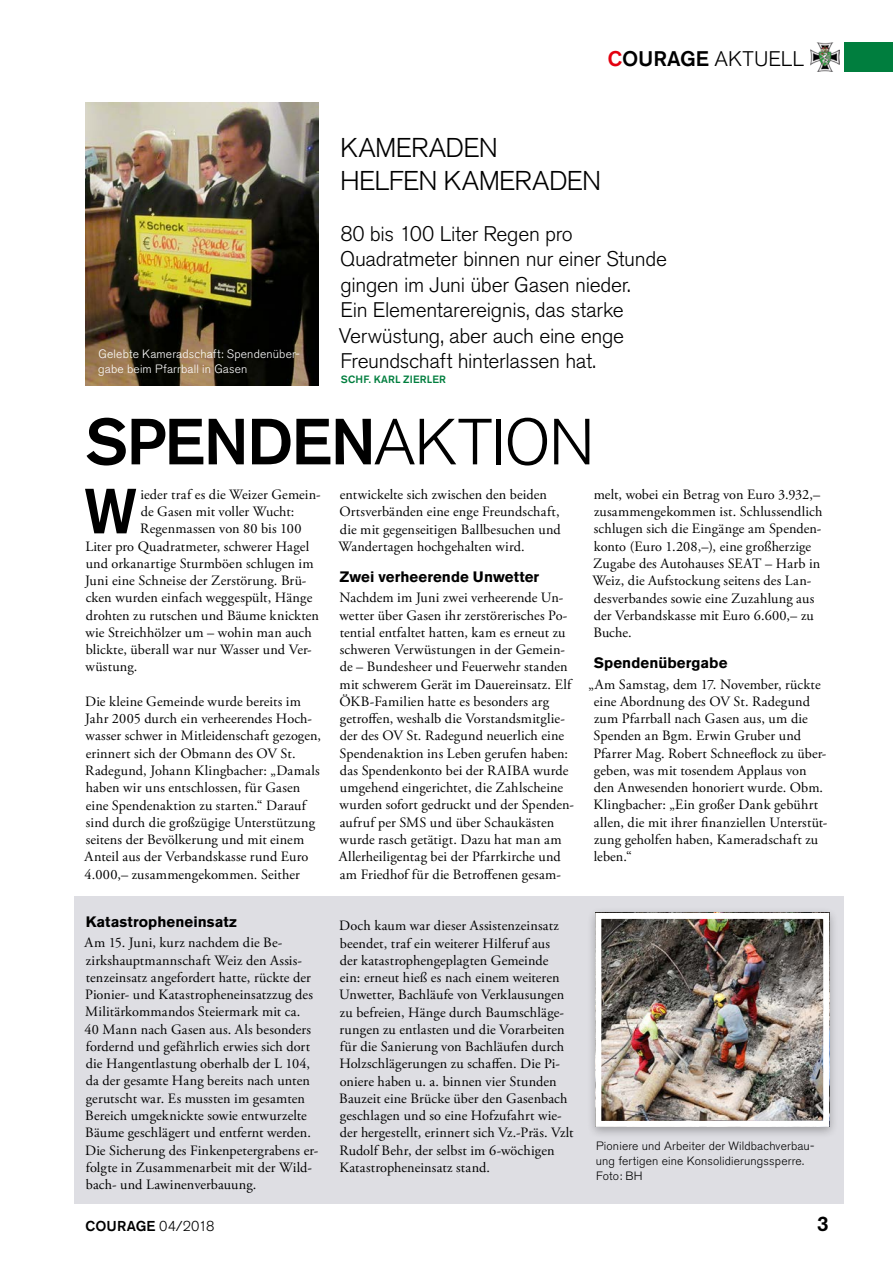
<style>
.page{position:relative;width:893px;height:1263px;background:#fff}
.page>*{position:absolute;margin:0;border:0;box-sizing:border-box;transform-origin:0 0}
.t1{font:500 64.5px "Akzidenz Grotesk BE";letter-spacing:-.025em;color:#000}
.t2{font:500 63.15px "Akzidenz Grotesk BE";color:#000}
.t3{font:300 27px/33px "Akzidenz Grotesk BE";letter-spacing:-.025em;color:#000}
.t4{font:300 21px/25.5px "Akzidenz Grotesk BE";letter-spacing:-.015em;color:#000}
.t5{font:500 21px "Akzidenz Grotesk BE";color:#000}
.t6{font:700 15px "Akzidenz Grotesk BE";letter-spacing:.005em;color:#000}
.t7{font:14.25px/17.2px "Adobe Garamond Pro";letter-spacing:.01em;color:#000}
.t8{font:500 14.25px "Akzidenz Grotesk BE";letter-spacing:.01em;color:#000}
.t9{font:300 12px/15px "Akzidenz Grotesk BE";letter-spacing:.015em;color:#000}
.t10{font:300 12px/15px "Akzidenz Grotesk BE";letter-spacing:.015em;color:#fff}
.t11{font:500 10.5px "Akzidenz Grotesk BE";letter-spacing:.02em;color:#007e3e}
.s1{font-weight:500;color:#e3000f}
.s2{font-weight:500}
.s3{font-weight:300}
</style>
<div class="page">
<div style="left:75px;top:896px;width:769px;height:307px;background:#dedee3"></div>
<img style="left:85px;top:102px;width:234px;height:284px">
<div style="left:586px;top:907px;width:252px;height:232px;background:#000;opacity:.3"></div>
<img style="left:602px;top:920px;width:220px;height:200px">
<div style="left:595px;top:913px;width:234px;height:214px;border:6px solid #fff"></div>
<div style="left:845px;top:43px;width:48px;height:29px;background:#007e3e"></div>
<img style="left:810px;top:43px;width:29px;height:29px">
<p class="t10" style="left:98px;top:346px;width:203px">Gelebte Kameradschaft: Spendenüber&shy;gabe beim Pfarrball in Gasen</p>
<h3 class="t4" style="left:608px;top:46px;width:198px"><span class="s1">C</span><span class="s2">OURAGE</span> AKTUELL</h3>
<h3 class="t3" style="left:340px;top:131px;width:263px">KAMERADEN<br>HELFEN KAMERADEN</h3>
<h3 class="t4" style="left:339px;top:221px;width:330px">80 bis 100 Liter Regen pro<br>Quadratmeter binnen nur einer Stunde gingen im Juni über Gasen nieder.<br>Ein Elementarereignis, das starke<br>Verwüstung, aber auch eine enge<br>Freundschaft hinterlassen hat.</h3>
<p class="t11" style="left:341px;top:373px;width:107px">SCHF. KARL ZIERLER</p>
<h1 class="t1" style="left:85px;top:402px;width:511px">SPENDEN<span class="s3">AKTION</span></h1>
<h2 class="t2" style="left:84px;top:472px;width:54px">W</h2>
<p class="t7" style="left:141px;top:486px;width:182px">ieder traf es die Weizer Gemein-</p>
<p class="t7" style="left:141px;top:503px;width:155px">de Gasen mit voller Wucht:</p>
<p class="t7" style="left:140px;top:521px;width:163px">Regenmassen von 80 bis 100</p>
<p class="t7" style="left:85px;top:538px;width:225px">Liter pro Quadratmeter, schwerer Hagel</p>
<p class="t7" style="left:86px;top:555px;width:229px">und orkanartige Sturmböen schlugen im</p>
<p class="t7" style="left:85px;top:572px;width:223px">Juni eine Schneise der Zerstörung. Brü-</p>
<p class="t7" style="left:86px;top:590px;width:228px">cken wurden einfach weggespült, Hänge</p>
<p class="t7" style="left:86px;top:607px;width:235px">drohten zu rutschen und Bäume knickten</p>
<p class="t7" style="left:85px;top:624px;width:228px">wie Streichhölzer um – wohin man auch</p>
<p class="t7" style="left:86px;top:641px;width:228px">blickte, überall war nur Wasser und Ver-</p>
<p class="t7" style="left:85px;top:659px;width:54px">wüstung.</p>
<p class="t7" style="left:85px;top:693px;width:238px">Die kleine Gemeinde wurde bereits im Jahr 2005 durch ein verheerendes Hoch&shy;wasser schwer in Mitleidenschaft gezogen, erinnert sich der Obmann des OV St.<br>Radegund, Johann Klingbacher: „Damals haben wir uns entschlossen, für Gasen eine Spendenaktion zu starten.“ Darauf sind durch die großzügige Unterstützung seitens der Bevölkerung und mit einem Anteil aus der Verbandskasse rund Euro 4.000,– zusammengekommen. Seither</p>
<p class="t6" style="left:86px;top:913px;width:153px">Katastropheneinsatz</p>
<p class="t7" style="left:85px;top:935px;width:235px">Am 15. Juni, kurz nachdem die Be&shy;zirkshauptmannschaft Weiz den Assis&shy;tenzeinsatz angefordert hatte, rückte der Pionier- und Katastropheneinsatzzug des Militärkommandos Steiermark mit ca.<br>40 Mann nach Gasen aus. Als besonders fordernd und gefährlich erwies sich dort die Hangentlastung oberhalb der L 104, da der gesamte Hang bereits nach unten gerutscht war. Es mussten im gesamten Bereich umgeknickte sowie entwurzelte Bäume geschlägert und entfernt werden.<br>Die Sicherung des Finkenpetergrabens er&shy;folgte in Zusammenarbeit mit der Wild&shy;bach- und Lawinenverbauung.</p>
<p class="t8" style="left:85px;top:1217px;width:130px">COURAGE <span class="s3">04/2018</span></p>
<p class="t7" style="left:338px;top:486px;width:224px">entwickelte sich zwischen den beiden Ortsverbänden eine enge Freundschaft, die mit gegenseitigen Ballbesuchen und Wandertagen hochgehalten wird.</p>
<p class="t6" style="left:340px;top:568px;width:201px">Zwei verheerende Unwetter</p>
<p class="t7" style="left:339px;top:590px;width:237px">Nachdem im Juni zwei verheerende Un&shy;wetter über Gasen ihr zerstörerisches Po&shy;tential entfaltet hatten, kam es erneut zu schweren Verwüstungen in der Gemein&shy;de – Bundesheer und Feuerwehr standen mit schwerem Gerät im Dauereinsatz. Elf ÖKB-Familien hatte es besonders arg getroffen, weshalb die Vorstandsmitglie&shy;der des OV St. Radegund neuerlich eine Spendenaktion ins Leben gerufen haben: das Spendenkonto bei der RAIBA wurde umgehend eingerichtet, die Zahlscheine wurden sofort gedruckt und der Spenden&shy;aufruf per SMS und über Schaukästen wurde rasch getätigt. Dazu hat man am Allerheiligentag bei der Pfarrkirche und am Friedhof für die Betroffenen gesam-</p>
<p class="t7" style="left:339px;top:918px;width:236px">Doch kaum war dieser Assistenzeinsatz beendet, traf ein weiterer Hilferuf aus<br>der katastrophengeplagten Gemeinde<br>ein: erneut hieß es nach einem weiteren Unwetter, Bachläufe von Verklausungen zu befreien, Hänge durch Baumschläge&shy;rungen zu entlasten und die Vorarbeiten für die Sanierung von Bachläufen durch Holzschlägerungen zu schaffen. Die Pi&shy;oniere haben u. a. binnen vier Stunden Bauzeit eine Brücke über den Gasenbach geschlagen und so eine Hofzufahrt wie&shy;der hergestellt, erinnert sich Vz.-Präs. Vzlt Rudolf Behr, der selbst im 6-wöchigen Katastropheneinsatz stand.</p>
<p class="t7" style="left:592px;top:486px;width:232px">melt, wobei ein Betrag von Euro 3.932,– zusammengekommen ist. Schlussendlich schlugen sich die Eingänge am Spenden&shy;konto (Euro 1.208,–), eine großherzige Zugabe des Autohauses SEAT – Harb in Weiz, die Aufstockung seitens des Lan&shy;desverbandes sowie eine Zuzahlung aus der Verbandskasse mit Euro 6.600,– zu Buche.</p>
<p class="t6" style="left:594px;top:654px;width:135px">Spendenübergabe</p>
<p class="t7" style="left:593px;top:676px;width:235px;text-indent:-5px">„Am Samstag, dem 17. November, rückte eine Abordnung des OV St. Radegund zum Pfarrball nach Gasen aus, um die Spenden an Bgm. Erwin Gruber und Pfarrer Mag. Robert Schneeflock zu über&shy;geben, was mit tosendem Applaus von den Anwesenden honoriert wurde. Obm.<br>Klingbacher: „Ein großer Dank gebührt allen, die mit ihrer finanziellen Unterstüt&shy;zung geholfen haben, Kameradschaft zu leben.“</p>
<p class="t9" style="left:596px;top:1138px;width:220px">Pioniere und Arbeiter der Wildbachverbau&shy;ung fertigen eine Konsolidierungssperre.<br>Foto: BH</p>
<h3 class="t5" style="left:817px;top:1211px;width:13px">3</h3>
</div>
